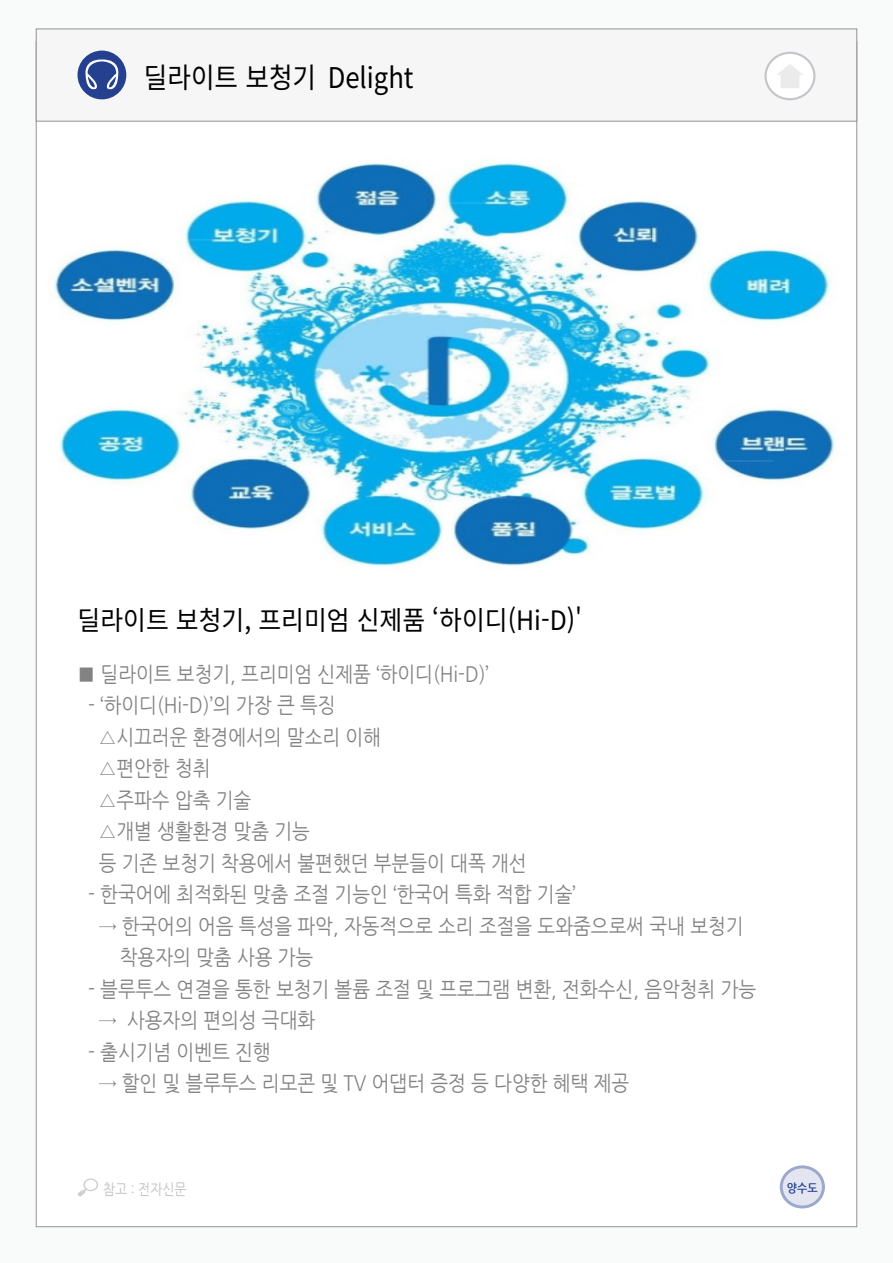
<style>
.page{position:relative;width:893px;height:1263px;background:#f9fafa}
.page>*{position:absolute;margin:0;border:0;box-sizing:border-box;transform-origin:0 0}
.t1{font:28.5px "Noto Sans CJ Kkr";color:#000;scale:.9 1}
.t2{font:26.7px "Noto Sans CJ Kkr";color:#000;scale:.93 1}
.t3{font:21px/31.5px "Nanum Gothic";color:#828282;scale:.9 1}
.t4{font:14.85px "Nanum Gothic";color:#bfc0c0;scale:.86 1}
.t5{font:700 12.15px "Nanum Gothic";color:#24408f;scale:.9 1}
</style>
<div class="page">
<div style="left:36px;top:42px;width:821px;height:1185px;background:#fff"></div>
<div style="left:36px;top:29px;width:821px;height:92px;background:#f6f6f6;border:1px solid #929292"></div>
<svg style="left:77px;top:1178px;width:21px;height:18px"></svg>
<img style="left:54px;top:162px;width:781px;height:404px">
<div style="left:78px;top:51px;width:48px;height:48px;background:#24408f;border-radius:50%"></div>
<svg style="left:781px;top:1167px;width:42px;height:40px"></svg>
<div style="left:780px;top:1165px;width:45px;height:43px;border:3px solid #24408f;border-radius:50%"></div>
<div style="left:766px;top:53px;width:48px;height:46px;background:#fff;border-radius:50%"></div>
<div style="left:764px;top:52px;width:51px;height:48px;border:2px solid #c4c5ca;border-radius:50%"></div>
<svg style="left:777px;top:64px;width:26px;height:24px"></svg>
<svg style="left:83px;top:59px;width:38px;height:34px"></svg>
<h1 class="t1" style="left:144px;top:61px;width:301px">딜라이트 보청기 Delight</h1>
<p class="t2" style="left:78px;top:605px;width:544px">딜라이트 보청기, 프리미엄 신제품 ‘하이디(Hi-D)'</p>
<p class="t3" style="left:78px;top:659px;width:459px">■ 딜라이트 보청기, 프리미엄 신제품 ‘하이디(Hi-D)’</p>
<p class="t3" style="left:99px;top:690px;width:477px;text-indent:-11px">- ‘하이디(Hi-D)’의 가장 큰 특징<br>△시끄러운 환경에서의 말소리 이해<br>△편안한 청취<br>△주파수 압축 기술<br>△개별 생활환경 맞춤 기능<br>등 기존 보청기 착용에서 불편했던 부분들이 대폭 개선</p>
<p class="t3" style="left:88px;top:879px;width:544px">- 한국어에 최적화된 맞춤 조절 기능인 ‘한국어 특화 적합 기술’</p>
<p class="t3" style="left:120px;top:911px;width:695px;text-indent:-21px">→ 한국어의 어음 특성을 파악, 자동적으로 소리 조절을 도와줌으로써 국내 보청기 착용자의 맞춤 사용 가능</p>
<p class="t3" style="left:88px;top:974px;width:744px">- 블루투스 연결을 통한 보청기 볼륨 조절 및 프로그램 변환, 전화수신, 음악청취 가능</p>
<p class="t3" style="left:99px;top:1005px;width:242px">→ 사용자의 편의성 극대화</p>
<p class="t3" style="left:88px;top:1037px;width:204px">- 출시기념 이벤트 진행</p>
<p class="t3" style="left:99px;top:1068px;width:591px">→ 할인 및 블루투스 리모콘 및 TV 어댑터 증정 등 다양한 혜택 제공</p>
<p class="t4" style="left:103px;top:1182px;width:98px">참고 : 전자신문</p>
<p class="t5" style="left:787px;top:1182px;width:36px">양수도</p>
</div>
